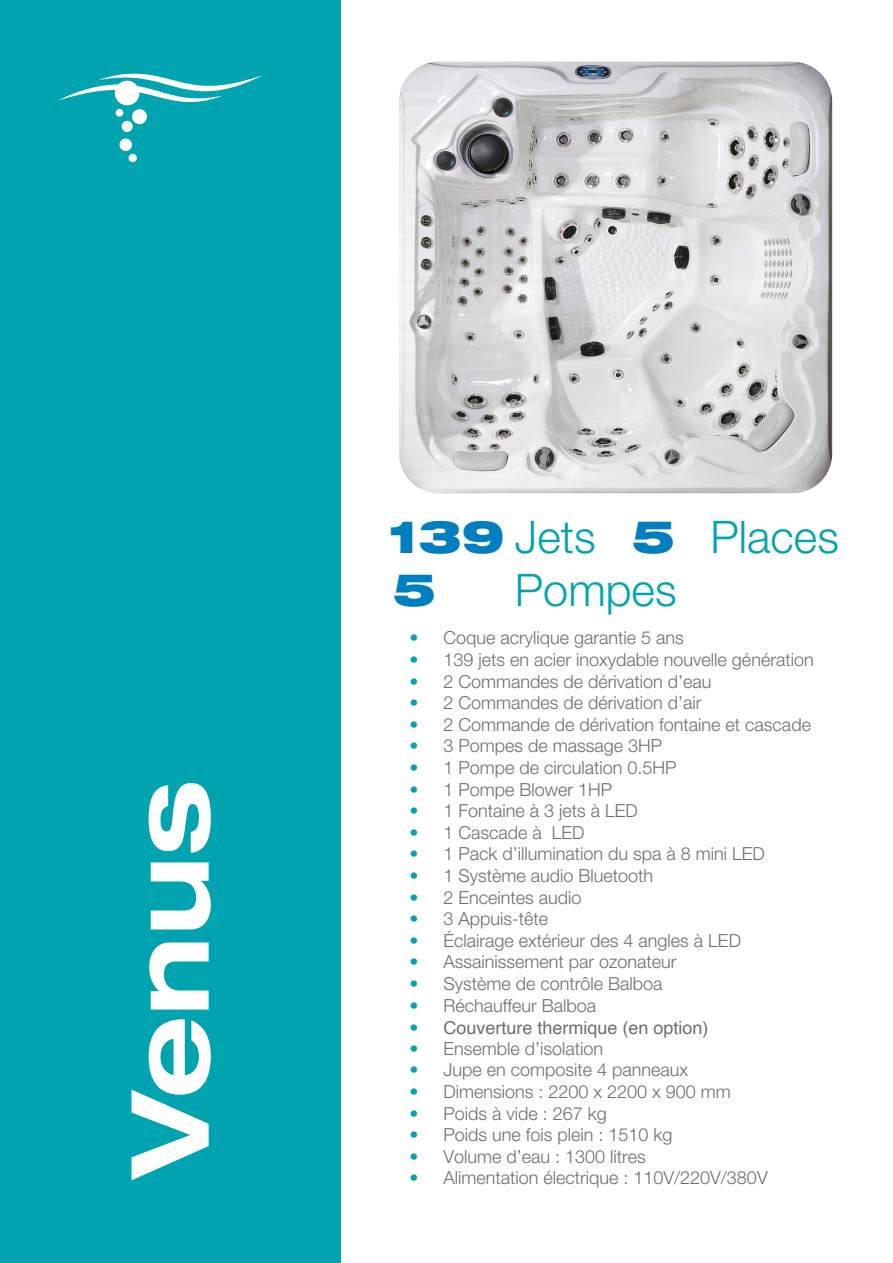
<style>
.page{position:relative;width:893px;height:1263px;background:#fff}
.page>*{position:absolute;margin:0;border:0;box-sizing:border-box;transform-origin:0 0}
.t1{font:700 expanded 108px "Helvetica Neue LT Std";color:#fff}
.t2{font:300 45px "Helvetica Neue LT Std";color:#00a4b0}
.t3{font:900 expanded 45px "Helvetica Neue LT Std";color:#007ebf}
.t4{font:300 18px "Helvetica Neue LT Std";color:#6c6d70}
.t5{font:18px "Helvetica";color:#6c6d70}
.s1{font-weight:900;font-stretch:expanded;color:#007ebf}
.s2{color:#00a4b0}
.s3{font-family:"Helvetica Neue LT Std";font-weight:300;color:#00a4b0}
</style>
<div class="page">
<div style="left:0;top:0;width:340px;height:1263px;background:#00a4b0"></div>
<div style="left:115px;top:81px;width:24px;height:24px;background:#fff;border-radius:50%"></div>
<div style="left:132px;top:109px;width:15px;height:15px;background:#fff;border-radius:50%"></div>
<div style="left:116px;top:109px;width:7px;height:8px;background:#fff;border-radius:50%"></div>
<div style="left:122px;top:121px;width:11px;height:11px;background:#fff;border-radius:50%"></div>
<div style="left:119px;top:138px;width:13px;height:13px;background:#fff;border-radius:50%"></div>
<div style="left:129px;top:154px;width:8px;height:8px;background:#fff;border-radius:50%"></div>
<svg style="left:58px;top:73px;width:204px;height:29px"></svg>
<img style="left:399px;top:61px;width:434px;height:433px">
<p class="t1" style="left:102px;top:1178px;width:399px;rotate:-90deg">Venus</p>
<p class="t2" style="left:388px;top:509px;width:209px"><span class="s1">139</span> Jets</p>
<p class="t3" style="left:631px;top:508px;width:45px">5</p>
<p class="t3" style="left:392px;top:560px;width:45px">5</p>
<p class="t2" style="left:515px;top:562px;width:163px">Pompes</p>
<p class="t2" style="left:711px;top:509px;width:130px">Places</p>
<p class="t4" style="left:409px;top:627px;width:276px"><span class="s2">•</span> Coque acrylique garantie 5 ans</p>
<p class="t4" style="left:409px;top:648px;width:406px"><span class="s2">•</span> 139 jets en acier inoxydable nouvelle génération</p>
<p class="t4" style="left:409px;top:670px;width:304px"><span class="s2">•</span> 2 Commandes de dérivation d’eau</p>
<p class="t4" style="left:409px;top:692px;width:294px"><span class="s2">•</span> 2 Commandes de dérivation d’air</p>
<p class="t4" style="left:409px;top:713px;width:403px"><span class="s2">•</span> 2 Commande de dérivation fontaine et cascade</p>
<p class="t4" style="left:409px;top:735px;width:254px"><span class="s2">•</span> 3 Pompes de massage 3HP</p>
<p class="t4" style="left:409px;top:756px;width:269px"><span class="s2">•</span> 1 Pompe de circulation 0.5HP</p>
<p class="t4" style="left:409px;top:778px;width:204px"><span class="s2">•</span> 1 Pompe Blower 1HP</p>
<p class="t4" style="left:409px;top:800px;width:230px"><span class="s2">•</span> 1 Fontaine à 3 jets à LED</p>
<p class="t4" style="left:409px;top:821px;width:177px"><span class="s2">•</span> 1 Cascade à LED</p>
<p class="t4" style="left:409px;top:843px;width:357px"><span class="s2">•</span> 1 Pack d’illumination du spa à 8 mini LED</p>
<p class="t4" style="left:409px;top:864px;width:245px"><span class="s2">•</span> 1 Système audio Bluetooth</p>
<p class="t4" style="left:409px;top:886px;width:174px"><span class="s2">•</span> 2 Enceintes audio</p>
<p class="t4" style="left:409px;top:908px;width:140px"><span class="s2">•</span> 3 Appuis-tête</p>
<p class="t4" style="left:409px;top:929px;width:333px"><span class="s2">•</span> Éclairage extérieur des 4 angles à LED</p>
<p class="t4" style="left:409px;top:951px;width:269px"><span class="s2">•</span> Assainissement par ozonateur</p>
<p class="t4" style="left:409px;top:972px;width:255px"><span class="s2">•</span> Système de contrôle Balboa</p>
<p class="t4" style="left:409px;top:994px;width:188px"><span class="s2">•</span> Réchauffeur Balboa</p>
<p class="t5" style="left:409px;top:1014px;width:301px"><span class="s3">•</span> Couverture thermique (en option)</p>
<p class="t4" style="left:409px;top:1037px;width:195px"><span class="s2">•</span> Ensemble d’isolation</p>
<p class="t4" style="left:409px;top:1059px;width:280px"><span class="s2">•</span> Jupe en composite 4 panneaux</p>
<p class="t4" style="left:409px;top:1080px;width:323px"><span class="s2">•</span> Dimensions : 2200 x 2200 x 900 mm</p>
<p class="t4" style="left:409px;top:1102px;width:199px"><span class="s2">•</span> Poids à vide : 267 kg</p>
<p class="t4" style="left:409px;top:1124px;width:265px"><span class="s2">•</span> Poids une fois plein : 1510 kg</p>
<p class="t4" style="left:409px;top:1145px;width:238px"><span class="s2">•</span> Volume d’eau : 1300 litres</p>
<p class="t4" style="left:409px;top:1167px;width:360px"><span class="s2">•</span> Alimentation électrique : 110V/220V/380V</p>
</div>
